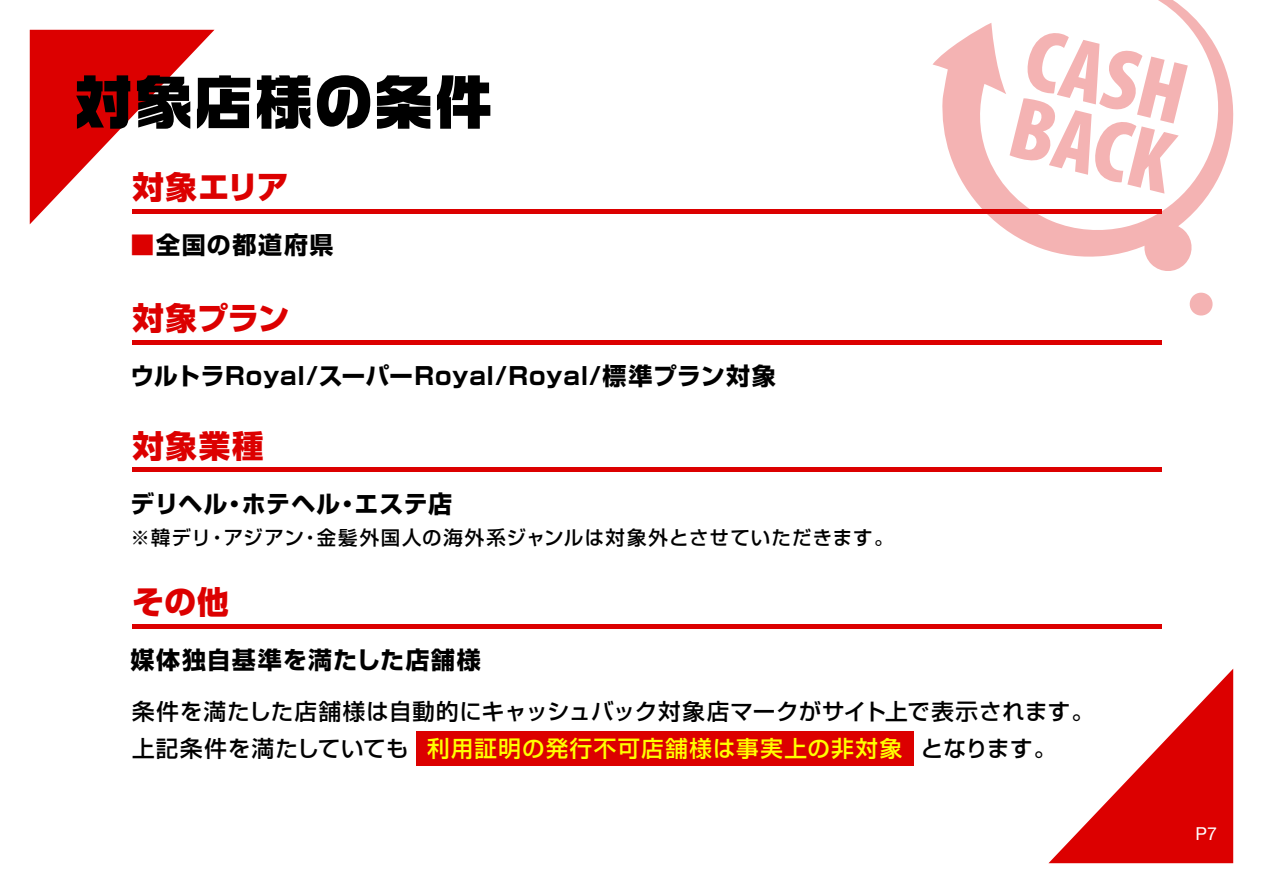
<style>
.page{position:relative;width:1263px;height:893px;background:#fff}
.page>*{position:absolute;margin:0;border:0;box-sizing:border-box;transform-origin:0 0}
.t1{font:60px "VD Logo G Ultra P";color:#000}
.t2{font:800 31.5px "Shin Go Pro";letter-spacing:.025em;color:#dc0000}
.t3{font:700 24px "Shin Go Pro";letter-spacing:.035em;color:#000}
.t4{font:700 24px "Shin Go Pro";letter-spacing:.055em;color:#000}
.t5{font:700 24px "Shin Go Pro";letter-spacing:.065em;color:#000}
.t6{font:500 22.5px/37.5px "Shin Go Pro";letter-spacing:.04em;color:#000}
.t7{font:500 19.5px "Shin Go Pro";letter-spacing:.055em;color:#000}
.t8{font:17.85px "Helvetica Neue";color:#fff}
.s1{color:#dc0000}
.s2{color:#ff0}
</style>
<div class="page">
<svg style="left:1147px;top:258px;width:42px;height:13px"></svg>
<svg style="left:1189px;top:292px;width:24px;height:23px"></svg>
<svg style="left:932px;top:0;width:301px;height:258px"></svg>
<svg style="left:30px;top:30px;width:184px;height:194px"></svg>
<svg style="left:1048px;top:669px;width:185px;height:194px"></svg>
<div style="left:132px;top:209px;width:1029px;height:5px;background:#dc0000"></div>
<div style="left:132px;top:467px;width:1029px;height:5px;background:#dc0000"></div>
<hr style="left:132px;top:340px;width:1029px;height:4px;background:#dc0000">
<div style="left:133px;top:624px;width:1029px;height:5px;background:#dc0000"></div>
<div style="left:416px;top:731px;width:498px;height:35px;background:#dc0000"></div>
<h1 class="t1" style="left:74px;top:72px;width:422px">対象店様の条件</h1>
<h2 class="t2" style="left:132px;top:162px;width:158px">対象エリア</h2>
<p class="t5" style="left:131px;top:226px;width:204px"><span class="s1">■</span>全国の都道府県</p>
<h2 class="t2" style="left:132px;top:293px;width:158px">対象プラン</h2>
<p class="t3" style="left:131px;top:357px;width:647px">ウルトラRoyal/スーパーRoyal/Royal/標準プラン対象</p>
<h2 class="t2" style="left:132px;top:420px;width:133px">対象業種</h2>
<p class="t3" style="left:131px;top:484px;width:323px">デリヘル・ホテヘル・エステ店</p>
<p class="t7" style="left:131px;top:521px;width:764px">※韓デリ・アジアン・金髪外国人の海外系ジャンルは対象外とさせていただきます。</p>
<h2 class="t2" style="left:132px;top:577px;width:98px">その他</h2>
<p class="t4" style="left:131px;top:641px;width:352px">媒体独自基準を満たした店舗様</p>
<p class="t6" style="left:132px;top:690px;width:963px">条件を満たした店舗様は自動的にキャッシュバック対象店マークがサイト上で表示されます。上記条件を満たしていても <span class="s2">利用証明の発行不可店舗様は事実上の非対象</span> となります。</p>
<p class="t8" style="left:1195px;top:820px;width:23px">P7</p>
</div>
